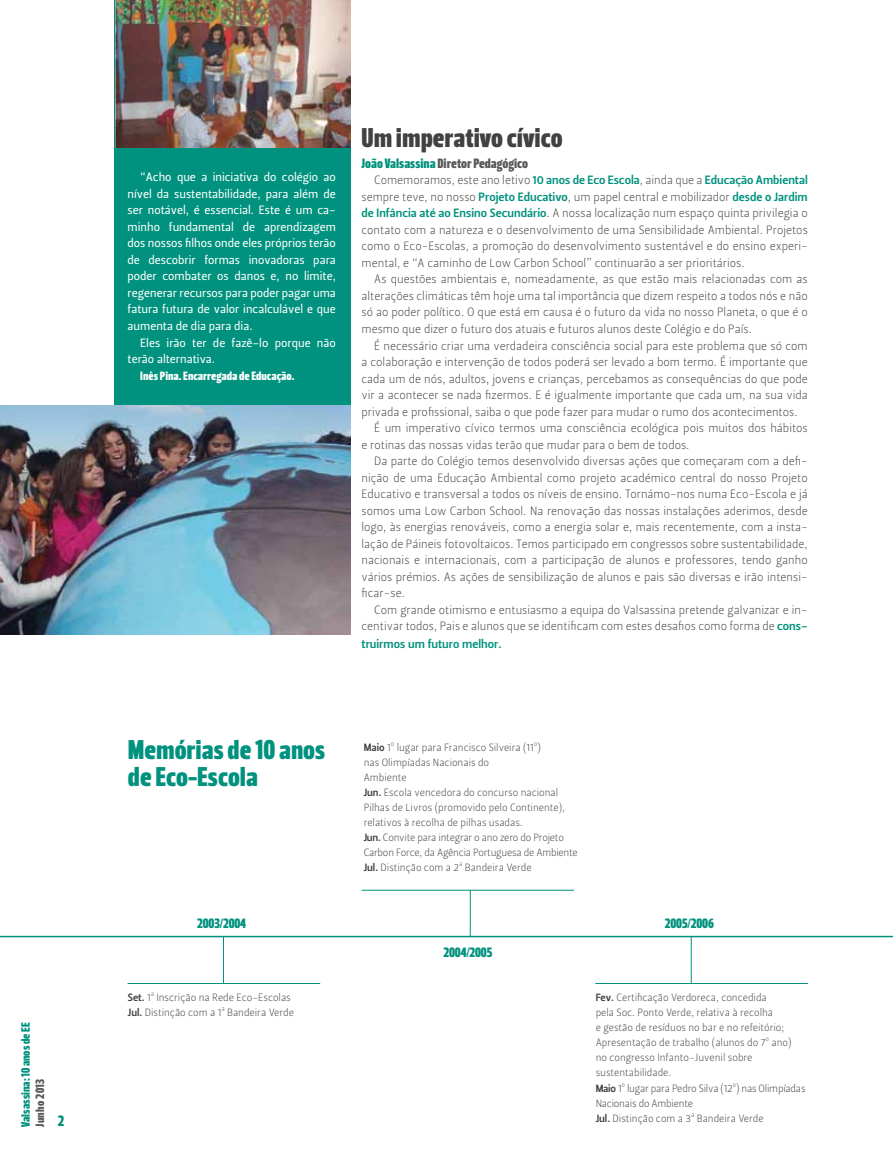
<style>
.page{position:relative;width:893px;height:1149px;background:#fff}
.page>*{position:absolute;margin:0;border:0;box-sizing:border-box;transform-origin:0 0}
.t1{font:27px/27px "Leitura Headline Sans";color:#00927e}
.t2{font:27px "Leitura Headline Sans";color:#414042}
.t3{font:15px "Leitura Headline Sans";color:#00927e}
.t4{font:13.5px "Leitura Headline Sans";color:#58595b}
.t5{font:13.5px "Leitura Headline Sans";letter-spacing:-.01em;color:#00927e}
.t6{font:12px/16.5px "Leitura Sans Grot 1";color:#414042;text-align:justify}
.t7{font:12px/16.5px "Leitura Sans Grot 2";color:#fff;text-align:justify}
.t8{font:12px "Leitura Headline Sans";color:#fff}
.t9{font:12px "Leitura Sans Grot 3";color:#00927e}
.t10{font:12px "Leitura Headline Sans";color:#00927e}
.t11{font:12px "Leitura Headline Sans";letter-spacing:.02em;color:#58595b}
.t12{font:10.5px/15px "Leitura Sans Grot 1";color:#414042}
.s1{color:#00927e}
.s2{font-family:"Leitura Sans Grot 3";color:#00927e}
.s3{font-family:"Leitura Sans Grot 3"}
</style>
<div class="page">
<hr style="left:0;top:935px;width:893px;height:2px;background:#00927e">
<hr style="left:691px;top:936px;width:1px;height:46px;background:#00927e">
<hr style="left:470px;top:890px;width:1px;height:46px;background:#00927e">
<hr style="left:362px;top:889px;width:212px;height:1px;background:#00927e">
<hr style="left:595px;top:982px;width:213px;height:1px;background:#00927e">
<hr style="left:223px;top:936px;width:1px;height:46px;background:#00927e">
<hr style="left:128px;top:982px;width:192px;height:1px;background:#00927e">
<div style="left:115px;top:0;width:236px;height:617px;background:#00927e"></div>
<img style="left:115px;top:0;width:236px;height:147px">
<img style="left:0;top:405px;width:351px;height:229px">
<p class="t10" style="left:19px;top:1126px;width:106px;rotate:-90deg">Valsassina: 10 anos de EE</p>
<p class="t11" style="left:33px;top:1126px;width:49px;rotate:-90deg">Junho 2013</p>
<p class="t3" style="left:58px;top:1111px;width:8px">2</p>
<p class="t7" style="left:128px;top:169px;width:210px;text-indent:13px">“Acho que a iniciativa do colégio ao nível da sustentabilidade, para além de ser notável, é essencial. Este é um ca&shy;minho fundamental de aprendizagem dos nossos filhos onde eles próprios terão de descobrir formas inovadoras para poder combater os danos e, no limite, regenerar recursos para poder pagar uma fatura futura de valor incalculável e que aumenta de dia para dia.</p>
<p class="t7" style="left:128px;top:334px;width:210px;text-indent:13px">Eles irão ter de fazê-lo porque não terão alternativa.</p>
<p class="t8" style="left:140px;top:368px;width:156px">Inês Pina. Encarregada de Educação.</p>
<h1 class="t2" style="left:362px;top:122px;width:203px">Um imperativo cívico</h1>
<p class="t4" style="left:362px;top:155px;width:168px"><span class="s1">João Valsassina</span> Diretor Pedagógico</p>
<p class="t6" style="left:362px;top:172px;width:448px;text-indent:13px">Comemoramos, este ano letivo <span class="s2">10 anos de Eco Escola</span>, ainda que a <span class="s2">Educação Ambiental </span>sempre teve, no nosso <span class="s2">Projeto Educativo</span>, um papel central e mobilizador <span class="s2">desde o Jardim de Infância até ao Ensino Secundário</span>. A nossa localização num espaço quinta privilegia o contato com a natureza e o desenvolvimento de uma Sensibilidade Ambiental. Projetos como o Eco-Escolas, a promoção do desenvolvimento sustentável e do ensino experi&shy;mental, e “A caminho de Low Carbon School” continuarão a ser prioritários.</p>
<p class="t6" style="left:362px;top:271px;width:448px;text-indent:13px">As questões ambientais e, nomeadamente, as que estão mais relacionadas com as alterações climáticas têm hoje uma tal importância que dizem respeito a todos nós e não só ao poder político. O que está em causa é o futuro da vida no nosso Planeta, o que é o mesmo que dizer o futuro dos atuais e futuros alunos deste Colégio e do País.</p>
<p class="t6" style="left:374px;top:337px;width:435px">É necessário criar uma verdadeira consciência social para este problema que só com</p>
<p class="t6" style="left:362px;top:354px;width:448px">a colaboração e intervenção de todos poderá ser levado a bom termo. É importante que</p>
<p class="t6" style="left:362px;top:370px;width:448px">cada um de nós, adultos, jovens e crianças, percebamos as consequências do que pode</p>
<p class="t6" style="left:362px;top:387px;width:448px">vir a acontecer se nada fizermos. E é igualmente importante que cada um, na sua vida</p>
<p class="t6" style="left:362px;top:403px;width:438px">privada e profissional, saiba o que pode fazer para mudar o rumo dos acontecimentos.</p>
<p class="t6" style="left:374px;top:420px;width:435px">É um imperativo cívico termos uma consciência ecológica pois muitos dos hábitos</p>
<p class="t6" style="left:362px;top:436px;width:329px">e rotinas das nossas vidas terão que mudar para o bem de todos.</p>
<p class="t6" style="left:374px;top:453px;width:435px">Da parte do Colégio temos desenvolvido diversas ações que começaram com a defi-</p>
<p class="t6" style="left:362px;top:469px;width:448px">nição de uma Educação Ambiental como projeto académico central do nosso Projeto</p>
<p class="t6" style="left:362px;top:486px;width:448px">Educativo e transversal a todos os níveis de ensino. Tornámo-nos numa Eco-Escola e já</p>
<p class="t6" style="left:362px;top:502px;width:448px">somos uma Low Carbon School. Na renovação das nossas instalações aderimos, desde</p>
<p class="t6" style="left:362px;top:519px;width:448px">logo, às energias renováveis, como a energia solar e, mais recentemente, com a insta-</p>
<p class="t6" style="left:362px;top:535px;width:448px">lação de Páineis fotovoltaicos. Temos participado em congressos sobre sustentabilidade,</p>
<p class="t6" style="left:362px;top:552px;width:448px">nacionais e internacionais, com a participação de alunos e professores, tendo ganho</p>
<p class="t6" style="left:362px;top:568px;width:448px">vários prémios. As ações de sensibilização de alunos e pais são diversas e irão intensi-</p>
<p class="t6" style="left:362px;top:585px;width:45px">ficar-se.</p>
<p class="t6" style="left:374px;top:601px;width:435px">Com grande otimismo e entusiasmo a equipa do Valsassina pretende galvanizar e in-</p>
<p class="t6" style="left:362px;top:618px;width:448px">centivar todos, Pais e alunos que se identificam com estes desafios como forma de <span class="s2">cons-</span></p>
<p class="t9" style="left:362px;top:637px;width:142px">truirmos um futuro melhor.</p>
<h1 class="t1" style="left:128px;top:736px;width:199px">Memórias de 10 anos de Eco-Escola</h1>
<p class="t12" style="left:364px;top:739px;width:216px"><span class="s3">Maio</span> 1º lugar para Francisco Silveira (11º)<br>nas Olimpíadas Nacionais do<br>Ambiente<br><span class="s3">Jun.</span> Escola vencedora do concurso nacional Pilhas de Livros (promovido pelo Continente), relativos à recolha de pilhas usadas.<br><span class="s3">Jun.</span> Convite para integrar o ano zero do Projeto Carbon Force, da Agência Portuguesa de Ambiente <span class="s3">Jul.</span> Distinção com a 2ª Bandeira Verde</p>
<p class="t5" style="left:197px;top:915px;width:50px">2003/2004</p>
<p class="t5" style="left:665px;top:915px;width:51px">2005/2006</p>
<p class="t5" style="left:443px;top:944px;width:50px">2004/2005</p>
<p class="t12" style="left:128px;top:990px;width:168px"><span class="s3">Set.</span> 1ª Inscrição na Rede Eco-Escolas<br><span class="s3">Jul.</span> Distinção com a 1ª Bandeira Verde</p>
<p class="t12" style="left:596px;top:990px;width:211px"><span class="s3">Fev.</span> Certificação Verdoreca, concedida<br>pela Soc. Ponto Verde, relativa à recolha<br>e gestão de resíduos no bar e no refeitório; Apresentação de trabalho (alunos do 7º ano)<br>no congresso Infanto-Juvenil sobre sustentabilidade.<br><span class="s3">Maio</span> 1º lugar para Pedro Silva (12º) nas Olimpíadas Nacionais do Ambiente<br><span class="s3">Jul.</span> Distinção com a 3ª Bandeira Verde</p>
</div>
